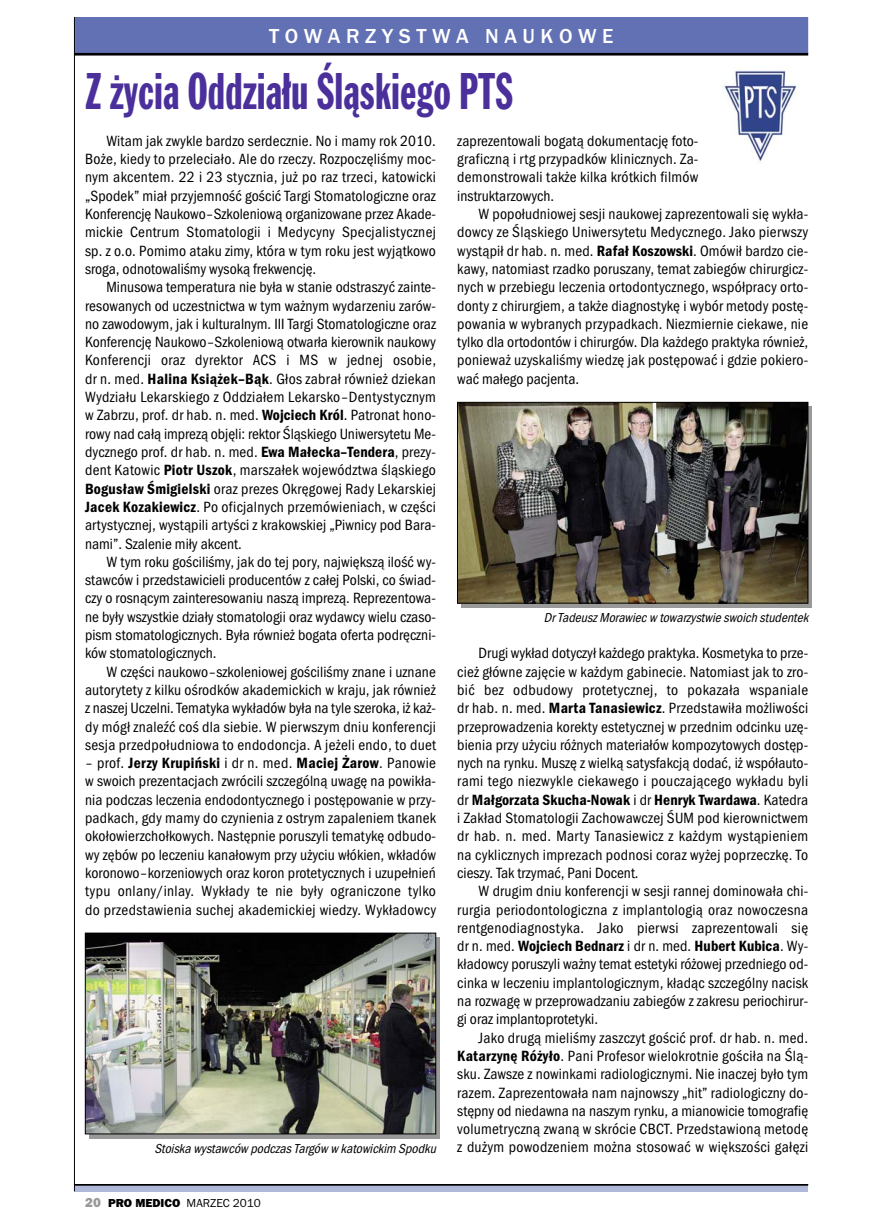
<style>
.page{position:relative;width:872px;height:1229px;background:#fff}
.page>*{position:absolute;margin:0;border:0;box-sizing:border-box;transform-origin:0 0}
.t1{font:54px "Franklin Got TCE Ext Con";color:#4b309c;scale:.9 1}
.t2{font:500 21px "Franklin Got URWTCE";color:#fff}
.t3{font:15.3px/18.3px "Franklin Got URWTCE Boo Con";letter-spacing:.015em;color:#000;text-align:justify}
.t4{font:15.3px "Franklin Got URWTCE Dem Con";letter-spacing:.005em;color:#000}
.t5{font:italic 13.5px "Franklin Got URWTCE Boo Con";color:#000}
.t6{font:12px "Franklin Got URWTCE Boo";color:#000}
.s1{font-family:"Franklin Got URWTCE Dem Con"}
.s2{font-family:"Franklin Got URWTCE Boo Con"}
.s3{font-family:"Franklin Got URWTCE Hea";font-size:13.5px;color:#999}
.s4{font-family:"Franklin Got URWTCE Hea"}
</style>
<div class="page">
<div style="left:76px;top:19px;width:730px;height:34px;background:#6171b4"></div>
<div style="left:74px;top:17px;width:734px;height:37px;border:2px solid #6171b4"></div>
<hr style="left:74px;top:53px;width:734px;height:3px;background:#000">
<div style="left:74px;top:1185px;width:734px;height:6px;background:#b0b8d9"></div>
<hr style="left:74px;top:1184px;width:734px;height:1px;background:#000">
<hr style="left:74px;top:1185px;width:734px;height:1px;background:#000">
<hr style="left:74px;top:17px;width:1px;height:1174px;background:#000">
<div style="left:461px;top:406px;width:351px;height:202px;background:linear-gradient(to right,#999,#999)"></div>
<div style="left:89px;top:937px;width:351px;height:201px;background:linear-gradient(to right,#999,#999)"></div>
<img style="left:721px;top:66px;width:76px;height:98px">
<img style="left:459px;top:404px;width:347px;height:197px">
<div style="left:457px;top:402px;width:351px;height:201px;border:1px solid #000"></div>
<img style="left:87px;top:935px;width:347px;height:197px">
<div style="left:85px;top:933px;width:351px;height:201px;border:1px solid #000"></div>
<h2 class="t2" style="left:269px;top:27px;width:346px">T O W A R Z Y S T W A N A U K O W E</h2>
<h1 class="t1" style="left:85px;top:70px;width:477px">Z życia Oddziału Śląskiego PTS</h1>
<p class="t3" style="left:85px;top:133px;width:352px;text-indent:21px">Wi tam jak zwy kle bar dzo ser decz nie. No i ma my rok 2010.<br>Bo że, kie dy to prze le cia ło. Ale do rze czy. Roz po czę li śmy moc - nym ak cen tem. 22 i 23 stycz nia, już po raz trze ci, ka to wic ki „Spodek” miał przy jem ność go ścić Tar gi Sto ma to lo gicz ne oraz Kon fe ren cję Na uko wo–Szko le nio wą or ga ni zo wa ne przez Aka de - mic kie Cen trum Sto ma to lo gii i Me dy cy ny Spe cja li stycz nej sp. z o.o. Po mi mo ata ku zi my, któ ra w tym ro ku jest wy jąt ko wo sro ga, od no to wa li śmy wy so ką fre kwen cję.</p>
<p class="t3" style="left:85px;top:279px;width:352px;text-indent:21px">Mi nu so wa tem pe ra tu ra nie by ła w sta nie od stra szyć za in te - re so wa nych od uczest nic twa w tym waż nym wy da rze niu za rów - no za wo do wym, jak i kul tu ral nym. III Tar gi Sto ma to lo gicz ne oraz Kon fe ren cję Na uko wo–Szko le nio wą otwar ła kie row nik na uko wy Kon fe ren cji oraz dy rek tor ACS i MS w jed nej oso bie, dr n. med. <span class="s1">Ha li na Ksią żek–Bąk</span>. Głos za brał rów nież dzie kan Wy dzia łu Le kar skie go z Od dzia łem Le kar sko–Den ty stycz nym w Za brzu, prof. dr hab. n. med. <span class="s1">Woj ciech Król</span>. Pa tro nat ho no - ro wy nad ca łą im pre zą ob ję li: rek tor Ślą skie go Uni wer sy te tu Me - dycz ne go prof. dr hab. n. med. <span class="s1">Ewa Ma łec ka–Ten de ra</span>, pre zy - dent Ka to wic <span class="s1">Piotr Uszok</span>, mar sza łek wo je wódz twa ślą skie go <span class="s1">Bo gu sław Śmi giel ski</span> oraz prezes Okrę go wej Ra dy Le kar skiej <span class="s1">Ja cek Ko za kie wicz</span>. Po ofi cjal nych prze mó wie niach, w czę ści ar ty stycz nej, wy stą pi li ar ty ści z kra kow skiej „Piw ni cy pod Ba ra - na mi”. Sza le nie mi ły ak cent.</p>
<p class="t3" style="left:85px;top:554px;width:352px;text-indent:21px">W tym ro ku go ści li śmy, jak do tej po ry, naj więk szą ilość wy - staw ców i przed sta wi cie li pro du cen tów z ca łej Pol ski, co świad - czy o ro sną cym za in te re so wa niu na szą im pre zą. Re pre zen to wa - ne by ły wszyst kie dzia ły sto ma to lo gii oraz wy daw cy wie lu cza so - pism sto ma to lo gicz nych. By ła rów nież bo ga ta ofer ta pod ręcz ni - ków sto ma to lo gicz nych.</p>
<p class="t3" style="left:85px;top:664px;width:352px;text-indent:21px">W czę ści na uko wo–szko le nio wej go ści li śmy zna ne i uzna ne au to ry te ty z kil ku ośrod ków aka de mic kich w kra ju, jak rów nież z na szej Uczel ni. Te ma ty ka wy kła dów by ła na ty le sze ro ka, iż każ - dy mógł zna leźć coś dla sie bie. W pierw szym dniu kon fe ren cji se sja przed po łu dnio wa to en do don cja. A je że li en do, to du et</p>
<p class="t4" style="left:85px;top:758px;width:352px"><span class="s2">– prof.</span> Je rzy Kru piń ski <span class="s2">i dr n. med.</span> Ma ciej Ża row<span class="s2">. Pa no wie</span></p>
<p class="t3" style="left:85px;top:774px;width:352px">w swo ich pre zen ta cjach zwró ci li szcze gól ną uwa gę na po wi kła - nia pod czas le cze nia en do don tycz ne go i po stę po wa nie w przy - pad kach, gdy ma my do czy nie nia z ostrym za pa le niem tka nek oko ło wierz choł ko wych. Na stęp nie po ru szy li te ma ty kę od bu do - wy zę bów po le cze niu ka na ło wym przy uży ciu włó kien, wkła dów ko ro no wo–ko rze nio wych oraz ko ron pro te tycz nych i uzu peł nień ty pu on la ny/in lay. Wy kła dy te nie by ły ogra ni czo ne tyl ko do przed sta wie nia su chej aka de mic kiej wie dzy. Wy kła dow cy</p>
<p class="t3" style="left:457px;top:133px;width:243px">za pre zen to wa li bo ga tą do ku men ta cję fo to - gra ficz ną i rtg przy pad ków kli nicz nych. Za - de mon stro wa li tak że kil ka krót kich fil mów in struk ta rzo wych.</p>
<p class="t3" style="left:457px;top:206px;width:352px;text-indent:21px">W po po łu dnio wej se sji na uko wej za pre zen to wa li się wy kła - dow cy ze Ślą skie go Uni wer sy te tu Me dycz ne go. Ja ko pierw szy wy stą pił dr hab. n. med. <span class="s1">Ra fał Ko szow ski</span>. Omó wił bar dzo cie - ka wy, na to miast rzad ko po ru sza ny, te mat za bie gów chi rur gicz - nych w prze bie gu le cze nia or to don tycz ne go, współ pra cy or to - don ty z chi rur giem, a tak że dia gno sty kę i wy bór me to dy po stę - po wa nia w wy bra nych przy pad kach. Nie zmier nie cie ka we, nie tyl ko dla or to don tów i chi rur gów. Dla każ de go prak ty ka rów nież, po nie waż uzy ska li śmy wie dzę jak po stę po wać i gdzie po kie ro - wać ma łe go pa cjen ta.</p>
<p class="t5" style="left:544px;top:613px;width:266px">DrTadeuszMorawiec w towarzystwie swoich studentek</p>
<p class="t3" style="left:457px;top:645px;width:352px;text-indent:21px">Dru gi wy kład do ty czył każ de go prak ty ka. Ko sme ty ka to prze - cież głów ne za ję cie w każ dym ga bi ne cie. Na to miast jak to zro - bić bez od bu do wy pro te tycz nej, to po ka za ła wspa nia le dr hab. n. med. <span class="s1">Mar ta Ta na sie wicz</span>. Przed sta wi ła moż li wo ści prze pro wa dze nia ko rek ty es te tycz nej w przed nim od cin ku uzę - bie nia przy uży ciu róż nych ma te ria łów kom po zy to wych do stęp - nych na ryn ku. Mu szę z wiel ką sa tys fak cją do dać, iż współ au to - ra mi te go nie zwy kle cie ka we go i po ucza ją ce go wy kła du by li</p>
<p class="t4" style="left:457px;top:794px;width:352px"><span class="s2">dr</span> Mał go rza ta Sku cha -No wak <span class="s2">i dr</span> Hen ryk Twar da wa<span class="s2">. Ka te dra</span></p>
<p class="t3" style="left:457px;top:810px;width:352px">i Za kład Sto ma to lo gii Za cho waw czej ŚUM pod kie row nic twem dr hab. n. med. Mar ty Ta na sie wicz z każ dym wy stą pie niem na cy klicz nych im pre zach pod no si co raz wy żej po przecz kę. To cie szy. Tak trzy mać, Pa ni Do cent.</p>
<p class="t3" style="left:457px;top:883px;width:352px;text-indent:21px">W dru gim dniu kon fe ren cji w se sji ran nej do mi no wa ła chi - rur gia pe rio don to lo gicz na z im plan to lo gią oraz no wo cze sna rent ge no dia gno sty ka. Ja ko pierw si za pre zen to wa li się</p>
<p class="t4" style="left:457px;top:941px;width:352px"><span class="s2">dr n. med.</span> Woj ciech Bed narz <span class="s2">i dr n. med.</span> Hu bert Ku bi ca<span class="s2">. Wy -</span></p>
<p class="t3" style="left:457px;top:956px;width:352px">kła dow cy po ru szy li waż ny te mat es te ty ki ró żo wej przed nie go od - cin ka w le cze niu im plan to lo gicz nym, kła dąc szcze gól ny na cisk na roz wa gę w prze pro wa dza niu za bie gów z za kre su pe rio chi rur - gi oraz im plan to pro te ty ki.</p>
<p class="t3" style="left:457px;top:1030px;width:352px;text-indent:21px">Ja ko dru gą mie li śmy za szczyt go ścić prof. dr hab. n. med.<br><span class="s1">Ka ta rzy nę Ró ży ło</span>. Pa ni Pro fe sor wie lo krot nie go ści ła na Ślą - sku. Za wsze z no win ka mi ra dio lo gicz ny mi. Nie ina czej by ło tym ra zem. Za pre zen to wa ła nam naj now szy „hit” ra dio lo gicz ny do - stęp ny od nie daw na na na szym ryn ku, a mia no wi cie to mo gra fię vo lu me trycz ną zwa ną w skró cie CBCT. Przed sta wio ną me to dę z du żym po wo dze niem moż na sto so wać w więk szo ści ga łę zi</p>
<p class="t5" style="left:154px;top:1143px;width:285px">Stoiska wystawców podczas Targów w katowickim Spodku</p>
<p class="t6" style="left:85px;top:1199px;width:177px"><span class="s3">20</span> <span class="s4">PRO MEDICO</span> MARZEC 2010</p>
</div>
